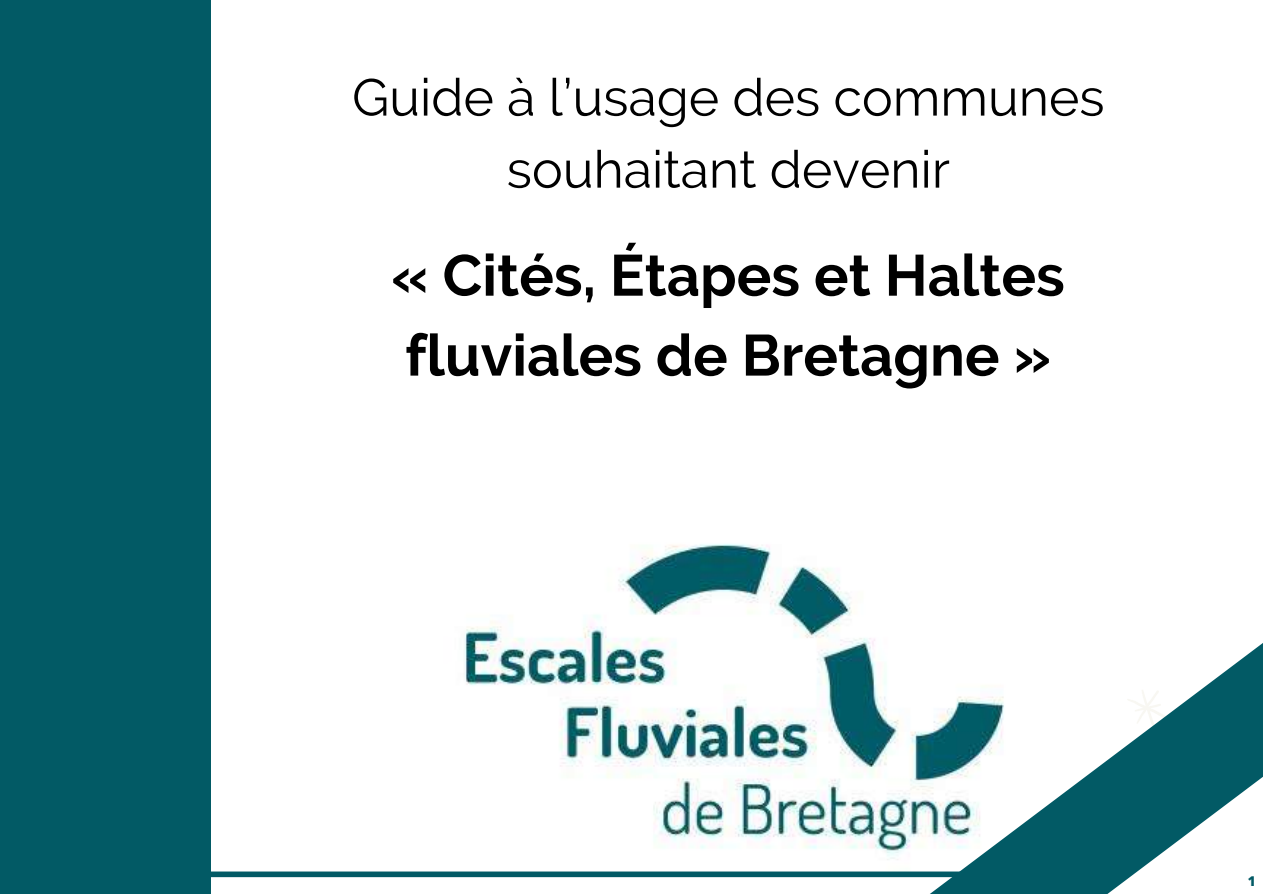
<style>
.page{position:relative;width:1263px;height:894px;background:#fff}
.page>*{position:absolute;margin:0;border:0;box-sizing:border-box;transform-origin:0 0}
.t1{font:700 57.75px/79.8px "Raleway";color:#000}
.t2{font:51.75px/72px "Raleway";color:#000;text-align:center}
.t3{font:800 13.5px "Open Sans";color:#025a65}
</style>
<div class="page">
<div style="left:0;top:0;width:210px;height:893px;background:#025a65"></div>
<img style="left:464px;top:621px;width:91px;height:65px">
<svg style="left:555px;top:544px;width:708px;height:349px"></svg>
<div style="left:3px;top:871px;width:1078px;height:5px;background:#025a65"></div>
<p class="t2" style="left:352px;top:61px;width:754px">Guide à l’usage des communes souhaitant devenir</p>
<p class="t1" style="left:391px;top:235px;width:675px">« Cités, Étapes et Haltes fluviales de Bretagne »</p>
<p class="t3" style="left:1248px;top:871px;width:9px">1</p>
</div>
